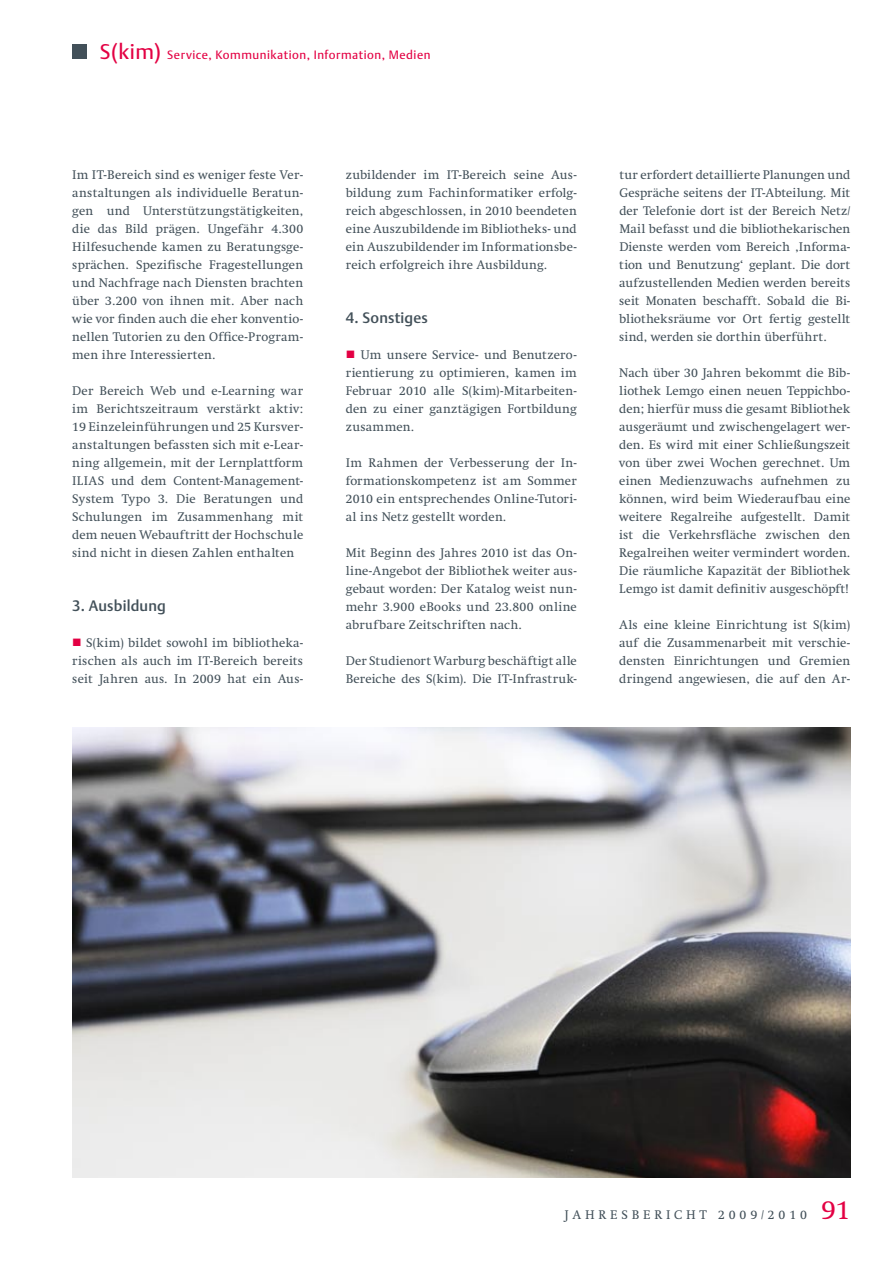
<style>
.page{position:relative;width:893px;height:1263px;background:#fff}
.page>*{position:absolute;margin:0;border:0;box-sizing:border-box;transform-origin:0 0}
.t1{font:500 15px "DTL Argo TOT";letter-spacing:.01em;color:#425059}
.t2{font:12.75px/18px "Swift LT Std";letter-spacing:.005em;color:#425059;text-align:justify}
.t3{font:12.75px "Swift LT Std";letter-spacing:.3em;color:#425059}
.t4{font:12px "DTL Argo TOT";letter-spacing:.04em;color:#e30043}
.s1{font-size:21px}
.s2{color:#e30043}
.s3{font-size:27px;color:#e30043}
</style>
<div class="page">
<div style="left:72px;top:44px;width:15px;height:15px;background:#425059"></div>
<img style="left:72px;top:727px;width:778px;height:451px">
<p class="t4" style="left:100px;top:48px;width:332px"><span class="s1">S(kim)</span> Service, Kommunikation, Information, Medien</p>
<p class="t2" style="left:72px;top:166px;width:233px">Im IT-Bereich sind es weniger feste Ver&shy;anstaltungen als individuelle Beratun&shy;gen und Unterstützungstätigkeiten, die das Bild prägen. Ungefähr 4.300<br>Hilfesuchende kamen zu Beratungsge&shy;sprächen. Spezifische Fragestellungen und Nachfrage nach Diensten brachten über 3.200 von ihnen mit. Aber nach wie vor finden auch die eher konventio&shy;nellen Tutorien zu den Office-Program&shy;men ihre Interessierten.</p>
<p class="t2" style="left:72px;top:382px;width:233px">Der Bereich Web und e-Learning war im Berichtszeitraum verstärkt aktiv:<br>19 Einzeleinführungen und 25 Kursver&shy;anstaltungen befassten sich mit e-Lear&shy;ning allgemein, mit der Lernplattform ILIAS</p>
<p class="t2" style="left:72px;top:472px;width:233px;text-indent:39px">und dem Content-Management-System Typo 3. Die Beratungen und Schulungen im Zusammenhang mit dem neuen Webauftritt der Hochschule sind nicht in diesen Zahlen enthalten</p>
<p class="t1" style="left:72px;top:597px;width:95px">3. Ausbildung</p>
<p class="t2" style="left:72px;top:634px;width:233px"><span class="s2">■</span> S(kim) bildet sowohl im bibliotheka&shy;rischen als auch im IT-Bereich bereits seit Jahren aus. In 2009 hat ein Aus-</p>
<p class="t2" style="left:346px;top:166px;width:233px">zubildender im IT-Bereich seine Aus&shy;bildung zum Fachinformatiker erfolg&shy;reich abgeschlossen, in 2010 beendeten eine Auszubildende im Bibliotheks- und ein Auszubildender im Informationsbe&shy;reich erfolgreich ihre Ausbildung.</p>
<p class="t1" style="left:346px;top:309px;width:84px">4. Sonstiges</p>
<p class="t2" style="left:346px;top:346px;width:233px"><span class="s2">■</span> Um unsere Service- und Benutzero&shy;rientierung zu optimieren, kamen im Februar 2010 alle S(kim)-Mitarbeiten&shy;den zu einer ganztägigen Fortbildung zusammen.</p>
<p class="t2" style="left:346px;top:454px;width:233px">Im Rahmen der Verbesserung der In&shy;formationskompetenz ist am Sommer 2010 ein entsprechendes Online-Tutori&shy;al ins Netz gestellt worden.</p>
<p class="t2" style="left:346px;top:544px;width:233px">Mit Beginn des Jahres 2010 ist das On&shy;line-Angebot der Bibliothek weiter aus&shy;gebaut worden: Der Katalog weist nun&shy;mehr 3.900 eBooks und 23.800 online abrufbare Zeitschriften nach.</p>
<p class="t2" style="left:346px;top:652px;width:233px">Der Studienort Warburg beschäftigt alle<br>Bereiche des S(kim). Die IT-Infrastruk-</p>
<p class="t2" style="left:619px;top:166px;width:233px">tur erfordert detaillierte Planungen und Gespräche seitens der IT-Abteilung. Mit der Telefonie dort ist der Bereich Netz/ Mail befasst und die bibliothekarischen Dienste werden vom Bereich ‚Informa&shy;tion und Benutzung‘ geplant. Die dort aufzustellenden Medien werden bereits seit Monaten beschafft. Sobald die Bi&shy;bliotheksräume vor Ort fertig gestellt sind, werden sie dorthin überführt.</p>
<p class="t2" style="left:619px;top:364px;width:233px">Nach über 30 Jahren bekommt die Bib&shy;liothek Lemgo einen neuen Teppichbo&shy;den; hierfür muss die gesamt Bibliothek ausgeräumt und zwischengelagert wer&shy;den. Es wird mit einer Schließungszeit von über zwei Wochen gerechnet. Um einen Medienzuwachs aufnehmen zu können, wird beim Wiederaufbau eine weitere Regalreihe aufgestellt. Damit ist die Verkehrsfläche zwischen den Regalreihen weiter vermindert worden.<br>Die räumliche Kapazität der Bibliothek Lemgo ist damit definitiv ausgeschöpft!</p>
<p class="t2" style="left:619px;top:616px;width:233px">Als eine kleine Einrichtung ist S(kim) auf die Zusammenarbeit mit verschie&shy;densten Einrichtungen und Gremien dringend angewiesen, die auf den Ar-</p>
<p class="t3" style="left:565px;top:1208px;width:287px">Jahresbericht 2009/2010 <span class="s3">91</span></p>
</div>
